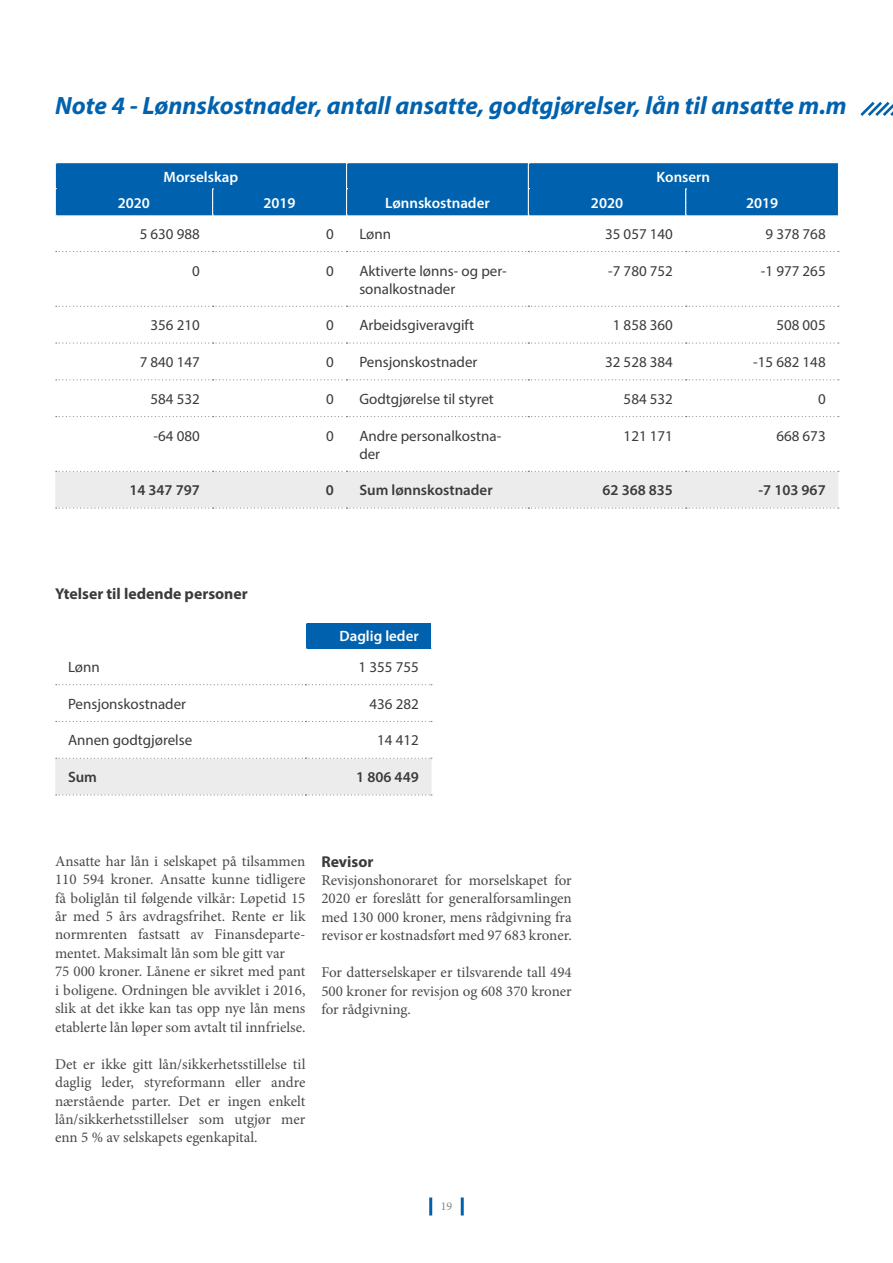
<style>
.page{position:relative;width:893px;height:1263px;background:#fff}
.page>*{position:absolute;margin:0;border:0;box-sizing:border-box;transform-origin:0 0}
.t1{font:italic 700 25.05px "Myriad Pro";color:#0062ae}
.t2{font:700 15.75px "Myriad Pro";color:#3b3b3a}
.t3{font:15px/18.5px "Minion Pro";color:#494948;text-align:justify}
.t4{font:15px/18px "Myriad Pro";color:#3b3b3a}
.t5{font:600 15px "Myriad Pro";color:#fff}
.t6{font:600 15px "Myriad Pro";color:#3b3b3a}
.t7{font:12px "Minion Pro";color:#878786}
</style>
<div class="page">
<hr style="left:429px;top:1197px;width:3px;height:18px;background:#0062ae">
<hr style="left:461px;top:1197px;width:3px;height:18px;background:#0062ae">
<svg style="left:860px;top:101px;width:33px;height:15px"></svg>
<svg style="left:55px;top:251px;width:783px;height:220px"></svg>
<div style="left:55px;top:163px;width:784px;height:53px;background:#0062ae"></div>
<svg style="left:56px;top:251px;width:783px;height:1px"></svg>
<svg style="left:56px;top:306px;width:783px;height:1px"></svg>
<svg style="left:56px;top:342px;width:783px;height:2px"></svg>
<svg style="left:56px;top:379px;width:783px;height:1px"></svg>
<svg style="left:56px;top:416px;width:783px;height:1px"></svg>
<div style="left:55px;top:471px;width:784px;height:38px;background:#ececed"></div>
<div style="left:305px;top:623px;width:126px;height:25px;background:#0062ae"></div>
<svg style="left:305px;top:623px;width:1px;height:26px"></svg>
<svg style="left:56px;top:684px;width:376px;height:1px"></svg>
<svg style="left:56px;top:721px;width:376px;height:1px"></svg>
<div style="left:55px;top:758px;width:377px;height:37px;background:#ececed"></div>
<h1 class="t1" style="left:55px;top:90px;width:793px">Note 4 - Lønnskostnader, antall ansatte, godtgjørelser, lån til ansatte m.m</h1>
<p class="t5" style="left:164px;top:167px;width:76px">Morselskap</p>
<p class="t5" style="left:657px;top:167px;width:55px">Konsern</p>
<p class="t5" style="left:118px;top:193px;width:34px">2020</p>
<p class="t5" style="left:264px;top:193px;width:34px">2019</p>
<p class="t5" style="left:385px;top:193px;width:106px">Lønnskostnader</p>
<p class="t5" style="left:591px;top:193px;width:34px">2020</p>
<p class="t5" style="left:746px;top:193px;width:34px">2019</p>
<p class="t4" style="left:140px;top:224px;width:62px">5 630 988</p>
<p class="t4" style="left:326px;top:224px;width:9px">0</p>
<p class="t4" style="left:359px;top:224px;width:33px">Lønn</p>
<p class="t4" style="left:605px;top:224px;width:69px">35 057 140</p>
<p class="t4" style="left:765px;top:224px;width:62px">9 378 768</p>
<p class="t4" style="left:192px;top:261px;width:9px">0</p>
<p class="t4" style="left:326px;top:261px;width:9px">0</p>
<p class="t4" style="left:359px;top:261px;width:149px">Aktiverte lønns- og per&shy;sonalkostnader</p>
<p class="t4" style="left:608px;top:261px;width:66px">-7 780 752</p>
<p class="t4" style="left:761px;top:261px;width:66px">-1 977 265</p>
<p class="t4" style="left:151px;top:316px;width:51px">356 210</p>
<p class="t4" style="left:326px;top:316px;width:9px">0</p>
<p class="t4" style="left:359px;top:316px;width:116px">Arbeidsgiveravgift</p>
<p class="t4" style="left:613px;top:316px;width:62px">1 858 360</p>
<p class="t4" style="left:776px;top:316px;width:51px">508 005</p>
<p class="t4" style="left:140px;top:353px;width:62px">7 840 147</p>
<p class="t4" style="left:326px;top:353px;width:9px">0</p>
<p class="t4" style="left:359px;top:353px;width:120px">Pensjonskostnader</p>
<p class="t4" style="left:605px;top:353px;width:69px">32 528 384</p>
<p class="t4" style="left:753px;top:353px;width:74px">-15 682 148</p>
<p class="t4" style="left:151px;top:390px;width:51px">584 532</p>
<p class="t4" style="left:326px;top:390px;width:9px">0</p>
<p class="t4" style="left:359px;top:390px;width:136px">Godtgjørelse til styret</p>
<p class="t4" style="left:624px;top:390px;width:51px">584 532</p>
<p class="t4" style="left:818px;top:390px;width:9px">0</p>
<p class="t4" style="left:154px;top:426px;width:48px">-64 080</p>
<p class="t4" style="left:326px;top:426px;width:9px">0</p>
<p class="t4" style="left:359px;top:426px;width:143px">Andre personalkostna&shy;der</p>
<p class="t4" style="left:624px;top:426px;width:51px">121 171</p>
<p class="t4" style="left:776px;top:426px;width:51px">668 673</p>
<p class="t6" style="left:129px;top:481px;width:72px">14 347 797</p>
<p class="t6" style="left:326px;top:481px;width:10px">0</p>
<p class="t6" style="left:359px;top:481px;width:135px">Sum lønnskostnader</p>
<p class="t6" style="left:602px;top:481px;width:72px">62 368 835</p>
<p class="t6" style="left:758px;top:481px;width:69px">-7 103 967</p>
<p class="t2" style="left:55px;top:583px;width:194px">Ytelser til ledende personer</p>
<p class="t5" style="left:339px;top:627px;width:81px">Daglig leder</p>
<p class="t4" style="left:68px;top:658px;width:33px">Lønn</p>
<p class="t4" style="left:359px;top:658px;width:62px">1 355 755</p>
<p class="t4" style="left:68px;top:694px;width:120px">Pensjonskostnader</p>
<p class="t4" style="left:369px;top:694px;width:51px">436 282</p>
<p class="t4" style="left:68px;top:731px;width:126px">Annen godtgjørelse</p>
<p class="t4" style="left:377px;top:731px;width:43px">14 412</p>
<p class="t6" style="left:68px;top:768px;width:31px">Sum</p>
<p class="t6" style="left:356px;top:768px;width:64px">1 806 449</p>
<p class="t3" style="left:55px;top:852px;width:252px;text-align:left">Ansatte har lån i selskapet på tilsammen 110 594 kroner. Ansatte kunne tidligere få boliglån til følgende vilkår: Løpetid 15 år med 5 års avdragsfrihet. Rente er lik normrenten fastsatt av Finansdeparte&shy;mentet. Maksimalt lån som ble gitt var<br>75 000 kroner. Lånene er sikret med pant i boligene. Ordningen ble avviklet i 2016, slik at det ikke kan tas opp nye lån mens etablerte lån løper som avtalt til innfrielse.</p>
<p class="t3" style="left:55px;top:1055px;width:252px">Det er ikke gitt lån/sikkerhetsstillelse til daglig leder, styreformann eller andre nærstående parter. Det er ingen enkelt lån/sikkerhetsstillelser som utgjør mer enn 5 % av selskapets egenkapital.</p>
<p class="t2" style="left:321px;top:851px;width:54px">Revisor</p>
<p class="t3" style="left:321px;top:871px;width:252px">Revisjonshonoraret for morselskapet for 2020 er foreslått for generalforsamlingen med 130 000 kroner, mens rådgivning fra revisor er kostnadsført med 97 683 kroner.</p>
<p class="t3" style="left:321px;top:963px;width:252px">For datterselskaper er tilsvarende tall 494<br>500 kroner for revisjon og 608 370 kroner for rådgivning.</p>
<p class="t7" style="left:441px;top:1198px;width:13px">19</p>
</div>
